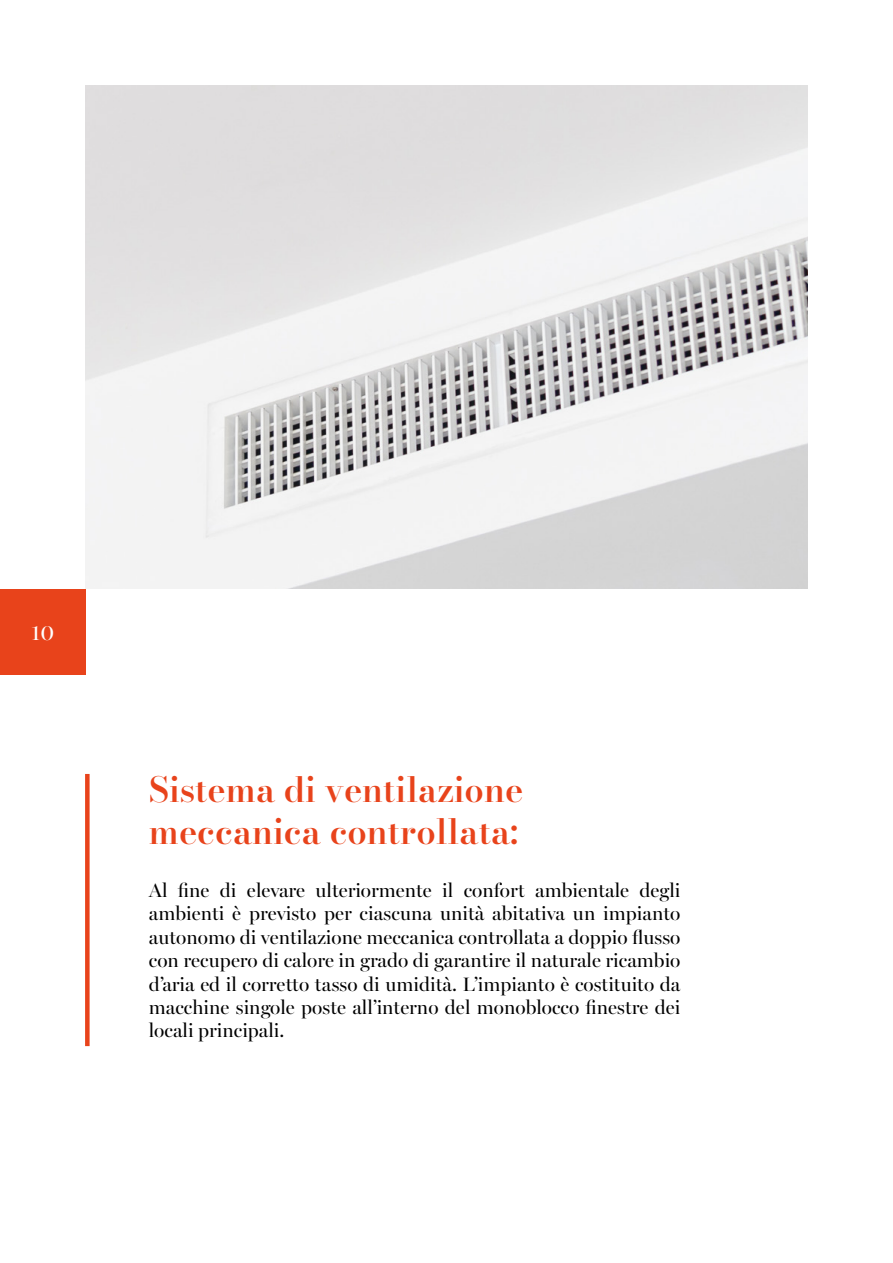
<style>
.page{position:relative;width:893px;height:1263px;background:#fff}
.page>*{position:absolute;margin:0;border:0;box-sizing:border-box;transform-origin:0 0}
.t1{font:600 34.5px/41.4px "Bodoni Moda 18 pt";color:#e8431b}
.t2{font:22.5px "Miller Banner";color:#fff}
.t3{font:19.5px/23.4px "Miller Banner";color:#000;text-align:justify}
</style>
<div class="page">
<img style="left:85px;top:85px;width:723px;height:504px">
<div style="left:85px;top:774px;width:5px;height:272px;background:#e8431b"></div>
<div style="left:0;top:589px;width:85px;height:85px;background:#e8431b"></div>
<p class="t2" style="left:31px;top:619px;width:25px">10</p>
<h1 class="t1" style="left:149px;top:769px;width:376px">Sistema di ventilazione meccanica controllata:</h1>
<p class="t3" style="left:149px;top:878px;width:533px">Al fine di elevare ulteriormente il confort ambientale degli ambienti è previsto per ciascuna unità abitativa un impianto autonomo di ventilazione meccanica controllata a doppio flusso con recupero di calore in grado di garantire il naturale ricambio d’aria ed il corretto tasso di umidità. L’impianto è costituito da macchine singole poste all’interno del monoblocco finestre dei locali principali.</p>
</div>
